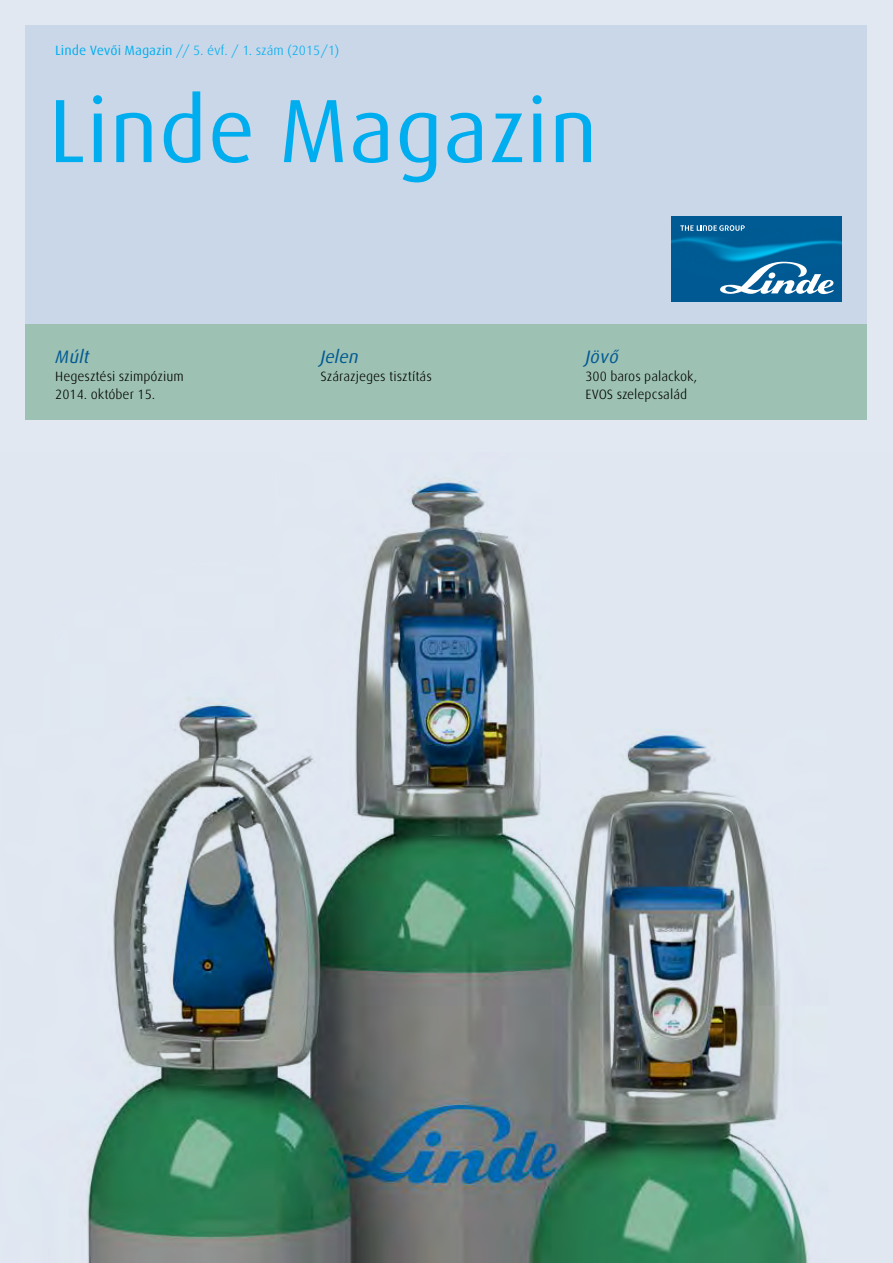
<style>
.page{position:relative;width:893px;height:1263px;background:#e1e8f2}
.page>*{position:absolute;margin:0;border:0;box-sizing:border-box;transform-origin:0 0}
.t1{font:90px "Linde Dax Global";color:#00aeef}
.t2{font:italic 18px "Linde Dax Global";color:#005993}
.t3{font:300 13.5px/18px "Linde Dax Global";color:#000}
.t4{font:300 13.5px "Linde Dax Global";color:#00aeef}
.s1{font-weight:400}
</style>
<div class="page">
<img style="left:87px;top:479px;width:722px;height:784px">
<div style="left:26px;top:26px;width:841px;height:301px;background:#cad7e9"></div>
<div style="left:26px;top:324px;width:841px;height:96px;background:#9dc1b3"></div>
<img style="left:672px;top:217px;width:170px;height:85px">
<svg style="left:720px;top:262px;width:114px;height:32px;background:#538fb6"></svg>
<svg style="left:680px;top:225px;width:65px;height:6px"></svg>
<p class="t4" style="left:55px;top:43px;width:286px"><span class="s1">Linde Vevői Magazin</span> // 5. évf. / 1. szám (2015/1)</p>
<h1 class="t1" style="left:48px;top:78px;width:551px">Linde Magazin</h1>
<h2 class="t2" style="left:55px;top:346px;width:36px">Múlt</h2>
<p class="t3" style="left:55px;top:367px;width:130px">Hegesztési szimpózium<br>2014. október 15.</p>
<h2 class="t2" style="left:320px;top:346px;width:40px">Jelen</h2>
<p class="t3" style="left:320px;top:367px;width:113px">Szárazjeges tisztítás</p>
<h2 class="t2" style="left:585px;top:346px;width:35px">Jövő</h2>
<p class="t3" style="left:585px;top:367px;width:114px">300 baros palackok,<br>EVOS szelepcsalád</p>
</div>
